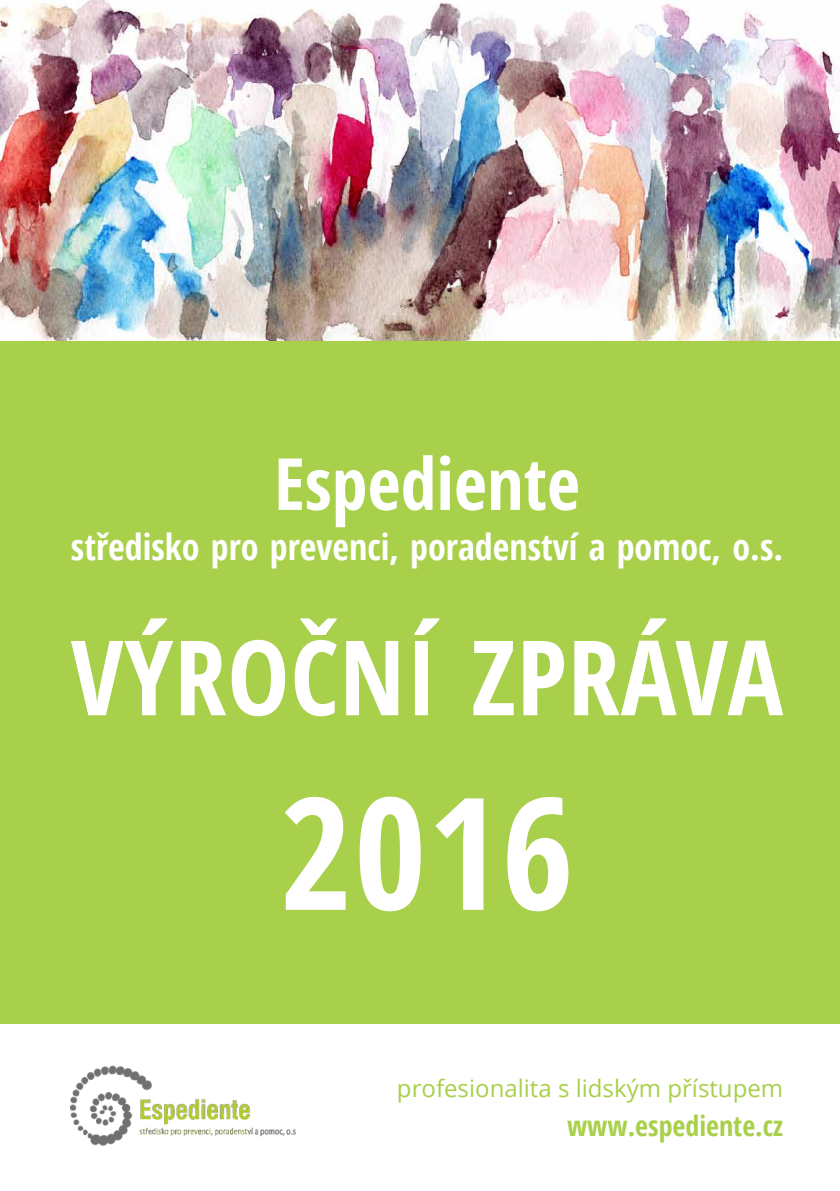
<style>
.page{position:relative;width:840px;height:1191px;background:#fff}
.page>*{position:absolute;margin:0;border:0;box-sizing:border-box;transform-origin:0 0}
.t1{font:700 condensed 156px "Open Sans";color:#fff}
.t2{font:700 condensed 104px "Open Sans";letter-spacing:.01em;color:#fff}
.t3{font:700 condensed 72px "Open Sans";color:#fff}
.t4{font:700 condensed 36px "Open Sans";color:#fff}
.t5{font:700 condensed 28px "Open Sans";color:#a8d04a}
.t6{font:24px "Open Sans";color:#a8d04a}
</style>
<div class="page">
<img style="left:0;top:0;width:839px;height:341px">
<div style="left:0;top:341px;width:839px;height:682px;background:#a8d04a"></div>
<img style="left:71px;top:1065px;width:225px;height:80px">
<h3 class="t3" style="left:274px;top:433px;width:307px">Espediente</h3>
<p class="t4" style="left:71px;top:522px;width:713px">středisko pro prevenci, poradenství a pomoc, o.s.</p>
<h2 class="t2" style="left:71px;top:605px;width:713px">VÝROČNÍ ZPRÁVA</h2>
<h1 class="t1" style="left:280px;top:744px;width:295px">2016</h1>
<p class="t6" style="left:397px;top:1071px;width:387px">profesionalita s lidským přístupem</p>
<p class="t5" style="left:566px;top:1106px;width:217px">www.espediente.cz</p>
</div>
